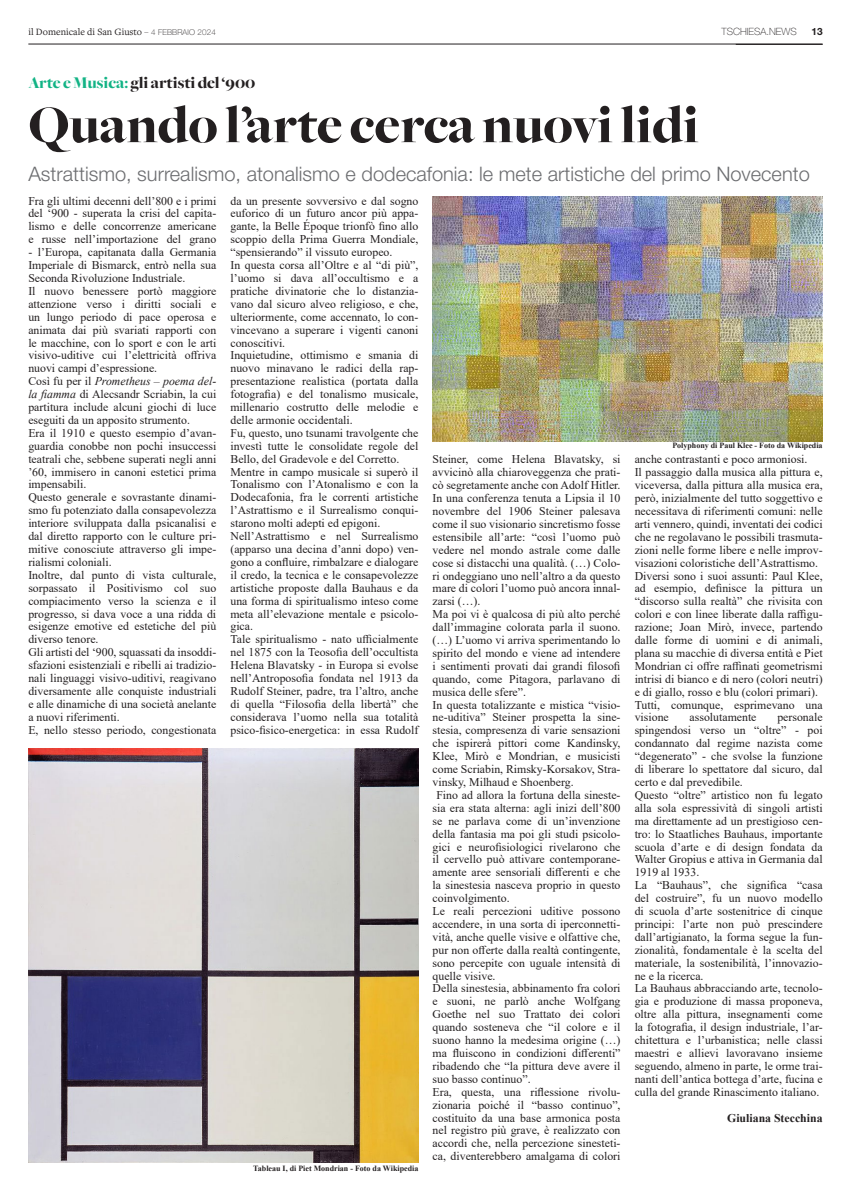
<style>
.page{position:relative;width:851px;height:1191px;background:#fff}
.page>*{position:absolute;margin:0;border:0;box-sizing:border-box;transform-origin:0 0}
.t1{font:900 55px "Freight Big";color:#231f20}
.t2{font:300 20px "Helvetica Neue LT Std";color:#6c6d70}
.t3{font:900 17px "Freight Big";color:#231f20}
.t4{font:11.8px/12.9px "Times New Roman";color:#231f20;text-align:justify}
.t5{font:700 11.8px "Times New Roman";color:#231f20}
.t6{font:10px "Freight Text Pro";color:#231f20}
.t7{font:100 10px "Helvetica Neue LT Std";color:#231f20}
.t8{font:700 10px "Helvetica Neue LT Std";color:#231f20}
.t9{font:700 8px "Times New Roman";color:#231f20}
.s1{font-family:"Helvetica Neue LT Std";font-weight:100;font-size:8px}
.s2{color:#12b385}
.s3{font-style:italic}
</style>
<div class="page">
<hr style="left:28px;top:44px;width:794px;height:1px;background:#231f20">
<img style="left:28px;top:749px;width:390px;height:413px">
<img style="left:432px;top:196px;width:390px;height:245px">
<p class="t6" style="left:28px;top:26px;width:189px">il Domenicale di San Giusto <span class="s1">– 4 FEBBRAIO 2024</span></p>
<p class="t7" style="left:721px;top:26px;width:77px">TSCHIESA.NEWS</p>
<p class="t8" style="left:811px;top:26px;width:13px">13</p>
<p class="t3" style="left:28px;top:73px;width:228px"><span class="s2">Arte e Musica:</span> gli artisti del ‘900</p>
<p class="t1" style="left:28px;top:94px;width:672px">Quando l’arte cerca nuovi lidi</p>
<p class="t2" style="left:28px;top:161px;width:782px">Astrattismo, surrealismo, atonalismo e dodecafonia: le mete artistiche del primo Novecento</p>
<p class="t4" style="left:28px;top:194px;width:189px">Fra gli ultimi decenni dell’800 e i primi del ‘900 - superata la crisi del capita&shy;lismo e delle concorrenze americane e russe nell’importazione del grano</p>
<p class="t4" style="left:28px;top:245px;width:189px">- l’Europa, capitanata dalla Germania Imperiale di Bismarck, entrò nella sua Seconda Rivoluzione Industriale.</p>
<p class="t4" style="left:28px;top:284px;width:189px">Il nuovo benessere portò maggiore attenzione verso i diritti sociali e un lungo periodo di pace operosa e animata dai più svariati rapporti con le macchine, con lo sport e con le arti visivo-uditive cui l’elettricità offriva nuovi campi d’espressione.</p>
<p class="t4" style="left:28px;top:374px;width:189px">Così fu per il <span class="s3">Prometheus – poema del&shy;la fiamma</span> di Alecsandr Scriabin, la cui partitura include alcuni giochi di luce eseguiti da un apposito strumento.</p>
<p class="t4" style="left:28px;top:426px;width:189px">Era il 1910 e questo esempio d’avan&shy;guardia conobbe non pochi insuccessi teatrali che, sebbene superati negli anni ’60, immisero in canoni estetici prima impensabili.</p>
<p class="t4" style="left:28px;top:490px;width:189px">Questo generale e sovrastante dinami&shy;smo fu potenziato dalla consapevolezza interiore sviluppata dalla psicanalisi e dal diretto rapporto con le culture pri&shy;mitive conosciute attraverso gli impe&shy;rialismi coloniali.</p>
<p class="t4" style="left:28px;top:568px;width:189px">Inoltre, dal punto di vista culturale, sorpassato il Positivismo col suo compiacimento verso la scienza e il progresso, si dava voce a una ridda di esigenze emotive ed estetiche del più diverso tenore.</p>
<p class="t4" style="left:28px;top:645px;width:189px">Gli artisti del ‘900, squassati da insoddi&shy;sfazioni esistenziali e ribelli ai tradizio&shy;nali linguaggi visivo-uditivi, reagivano diversamente alle conquiste industriali e alle dinamiche di una società anelante a nuovi riferimenti.</p>
<p class="t4" style="left:28px;top:723px;width:189px">E, nello stesso periodo, congestionata</p>
<p class="t4" style="left:230px;top:194px;width:189px">da un presente sovversivo e dal sogno euforico di un futuro ancor più appa&shy;gante, la Belle Époque trionfò fino allo scoppio della Prima Guerra Mondiale, “spensierando” il vissuto europeo.</p>
<p class="t4" style="left:230px;top:258px;width:189px">In questa corsa all’Oltre e al “di più”, l’uomo si dava all’occultismo e a pratiche divinatorie che lo distanzia&shy;vano dal sicuro alveo religioso, e che, ulteriormente, come accennato, lo con&shy;vincevano a superare i vigenti canoni conoscitivi.</p>
<p class="t4" style="left:230px;top:349px;width:189px">Inquietudine, ottimismo e smania di nuovo minavano le radici della rap&shy;presentazione realistica (portata dalla fotografia) e del tonalismo musicale, millenario costrutto delle melodie e delle armonie occidentali.</p>
<p class="t4" style="left:230px;top:426px;width:189px">Fu, questo, uno tsunami travolgente che investì tutte le consolidate regole del Bello, del Gradevole e del Corretto.</p>
<p class="t4" style="left:230px;top:465px;width:189px">Mentre in campo musicale si superò il Tonalismo con l’Atonalismo e con la Dodecafonia, fra le correnti artistiche l’Astrattismo e il Surrealismo conqui&shy;starono molti adepti ed epigoni.</p>
<p class="t4" style="left:230px;top:529px;width:189px">Nell’Astrattismo e nel Surrealismo (apparso una decina d’anni dopo) ven&shy;gono a confluire, rimbalzare e dialogare il credo, la tecnica e le consapevolezze artistiche proposte dalla Bauhaus e da una forma di spiritualismo inteso come meta all’elevazione mentale e psicolo&shy;gica.</p>
<p class="t4" style="left:230px;top:632px;width:189px">Tale spiritualismo - nato ufficialmente nel 1875 con la Teosofia dell’occultista Helena Blavatsky - in Europa si evolse nell’Antroposofia fondata nel 1913 da Rudolf Steiner, padre, tra l’altro, anche di quella “Filosofia della libertà” che considerava l’uomo nella sua totalità psico-fisico-energetica: in essa Rudolf</p>
<p class="t9" style="left:672px;top:440px;width:152px">Polyphony di Paul Klee - Foto da Wikipedia</p>
<p class="t4" style="left:432px;top:452px;width:189px">Steiner, come Helena Blavatsky, si avvicinò alla chiaroveggenza che prati&shy;cò segretamente anche con Adolf Hitler.</p>
<p class="t4" style="left:432px;top:491px;width:189px">In una conferenza tenuta a Lipsia il 10 novembre del 1906 Steiner palesava come il suo visionario sincretismo fosse estensibile all’arte: “così l’uomo può vedere nel mondo astrale come dalle cose si distacchi una qualità. (…) Colo&shy;ri ondeggiano uno nell’altro a da questo mare di colori l’uomo può ancora innal&shy;zarsi (…).</p>
<p class="t4" style="left:432px;top:607px;width:189px">Ma poi vi è qualcosa di più alto perché dall’immagine colorata parla il suono. (…) L’uomo vi arriva sperimentando lo spirito del mondo e viene ad intendere i sentimenti provati dai grandi filosofi quando, come Pitagora, parlavano di musica delle sfere”.</p>
<p class="t4" style="left:432px;top:698px;width:189px">In questa totalizzante e mistica “visio&shy;ne-uditiva” Steiner prospetta la sine&shy;stesia, compresenza di varie sensazioni che ispirerà pittori come Kandinsky, Klee, Mirò e Mondrian, e musicisti come Scriabin, Rimsky-Korsakov, Stra&shy;vinsky, Milhaud e Shoenberg.</p>
<p class="t4" style="left:432px;top:788px;width:189px;text-indent:4px">Fino ad allora la fortuna della sineste&shy;sia era stata alterna: agli inizi dell’800 se ne parlava come di un’invenzione della fantasia ma poi gli studi psicolo&shy;gici e neurofisiologici rivelarono che il cervello può attivare contemporane&shy;amente aree sensoriali differenti e che la sinestesia nasceva proprio in questo coinvolgimento.</p>
<p class="t4" style="left:432px;top:904px;width:189px">Le reali percezioni uditive possono accendere, in una sorta di iperconnetti&shy;vità, anche quelle visive e olfattive che, pur non offerte dalla realtà contingente, sono percepite con uguale intensità di quelle visive.</p>
<p class="t4" style="left:432px;top:981px;width:189px">Della sinestesia, abbinamento fra colori e suoni, ne parlò anche Wolfgang Goethe nel suo Trattato dei colori quando sosteneva che “il colore e il suono hanno la medesima origine (…) ma fluiscono in condizioni differenti” ribadendo che “la pittura deve avere il suo basso continuo”.</p>
<p class="t4" style="left:432px;top:1085px;width:189px">Era, questa, una riflessione rivolu&shy;zionaria poiché il “basso continuo”, costituito da una base armonica posta nel registro più grave, è realizzato con accordi che, nella percezione sinesteti&shy;ca, diventerebbero amalgama di colori</p>
<p class="t4" style="left:634px;top:452px;width:174px">anche contrastanti e poco armoniosi.</p>
<p class="t4" style="left:634px;top:465px;width:189px">Il passaggio dalla musica alla pittura e, viceversa, dalla pittura alla musica era, però, inizialmente del tutto soggettivo e necessitava di riferimenti comuni: nelle arti vennero, quindi, inventati dei codici che ne regolavano le possibili trasmuta&shy;zioni nelle forme libere e nelle improv&shy;visazioni coloristiche dell’Astrattismo.</p>
<p class="t4" style="left:634px;top:569px;width:189px">Diversi sono i suoi assunti: Paul Klee, ad esempio, definisce la pittura un “discorso sulla realtà” che rivisita con colori e con linee liberate dalla raffigu&shy;razione; Joan Mirò, invece, partendo dalle forme di uomini e di animali, plana su macchie di diversa entità e Piet Mondrian ci offre raffinati geometrismi intrisi di bianco e di nero (colori neutri) e di giallo, rosso e blu (colori primari).</p>
<p class="t4" style="left:634px;top:698px;width:189px">Tutti, comunque, esprimevano una visione</p>
<p class="t4" style="left:634px;top:710px;width:189px;text-indent:143px">personale spingendosi verso un “oltre” - poi condannato dal regime nazista come “degenerato” - che svolse la funzione di liberare lo spettatore dal sicuro, dal certo e dal prevedibile.</p>
<p class="t4" style="left:634px;top:788px;width:189px">Questo “oltre” artistico non fu legato alla sola espressività di singoli artisti ma direttamente ad un prestigioso cen&shy;tro: lo Staatliches Bauhaus, importante scuola d’arte e di design fondata da Walter Gropius e attiva in Germania dal 1919 al 1933.</p>
<p class="t4" style="left:634px;top:878px;width:189px">La “Bauhaus”, che significa “casa del costruire”, fu un nuovo modello di scuola d’arte sostenitrice di cinque principi: l’arte non può prescindere dall’artigianato, la forma segue la fun&shy;zionalità, fondamentale è la scelta del materiale, la sostenibilità, l’innovazio&shy;ne e la ricerca.</p>
<p class="t4" style="left:634px;top:981px;width:189px">La Bauhaus abbracciando arte, tecnolo&shy;gia e produzione di massa proponeva, oltre alla pittura, insegnamenti come la fotografia, il design industriale, l’ar&shy;chitettura e l’urbanistica; nelle classi maestri e allievi lavoravano insieme seguendo, almeno in parte, le orme trai&shy;nanti dell’antica bottega d’arte, fucina e culla del grande Rinascimento italiano.</p>
<p class="t5" style="left:727px;top:1109px;width:97px">Giuliana Stecchina</p>
<p class="t4" style="left:689px;top:710px;width:68px">assolutamente</p>
<p class="t9" style="left:253px;top:1162px;width:166px">Tableau I, di Piet Mondrian - Foto da Wikipedia</p>
</div>
